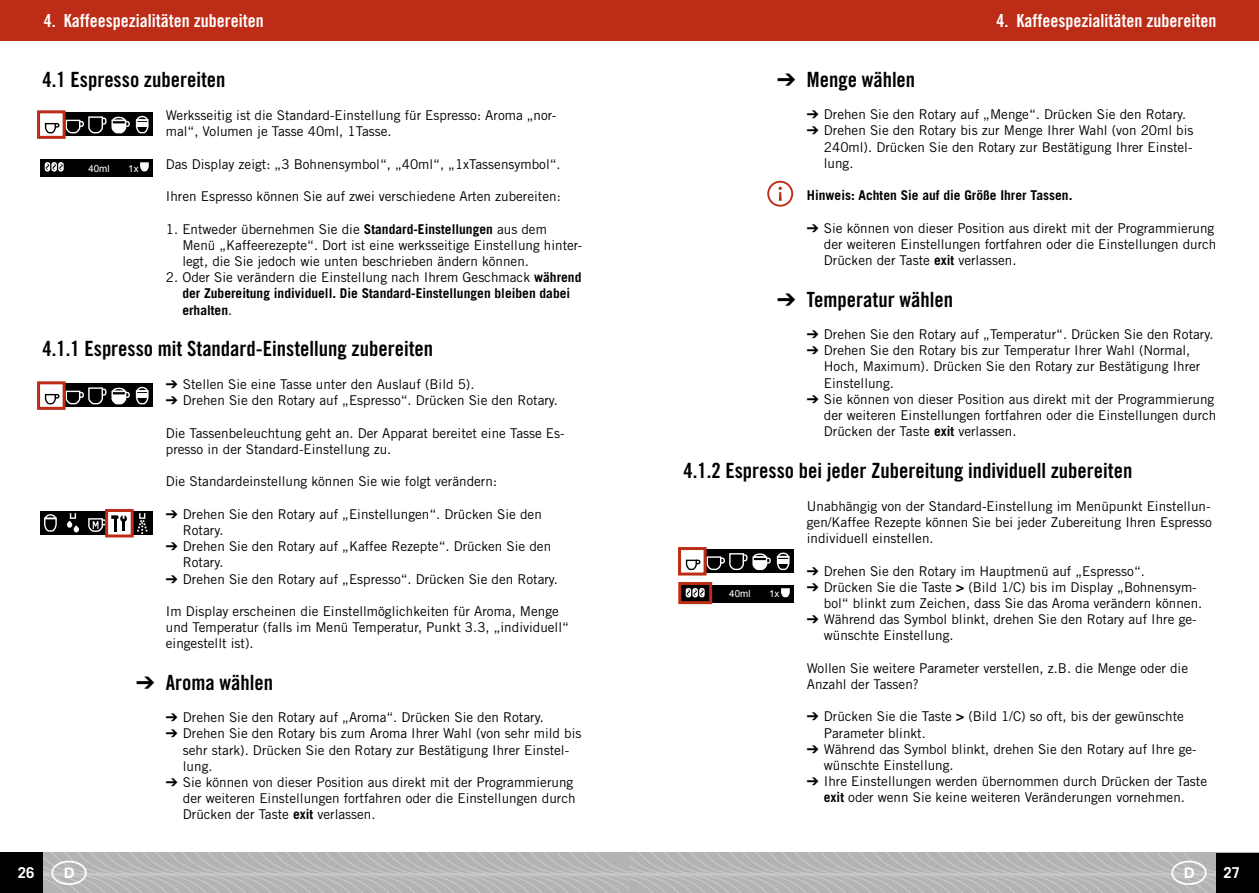
<style>
.page{position:relative;width:1259px;height:893px;background:#fff}
.page>*{position:absolute;margin:0;border:0;box-sizing:border-box;transform-origin:0 0}
.t1{font:21px "Trade Gothic LT Std Bd Cn 20";color:#000}
.t2{font:18px "Trade Gothic LT Std Bd Cn 20";color:#fff}
.t3{font:700 15px "Trade Gothic LT Std";color:#fff}
.t4{font:13.5px/16.2px "Trade Gothic LT Std";color:#000}
.t5{font:700 13.5px/16.2px "Trade Gothic LT Std";color:#000}
.t6{font:9.75px "Arial";color:#fff}
.s1{font-weight:700}
.s2{font-weight:400}
</style>
<div class="page">
<div style="left:40px;top:113px;width:113px;height:23px;background:#000"></div>
<svg style="left:136px;top:116px;width:13px;height:17px"></svg>
<div style="left:137px;top:122px;width:11px;height:5px;background:#fff"></div>
<svg style="left:37px;top:110px;width:93px;height:29px"></svg>
<div style="left:40px;top:159px;width:113px;height:18px;background:#000"></div>
<svg style="left:140px;top:162px;width:9px;height:9px"></svg>
<svg style="left:45px;top:162px;width:19px;height:10px"></svg>
<div style="left:40px;top:383px;width:113px;height:24px;background:#000"></div>
<svg style="left:136px;top:387px;width:13px;height:17px"></svg>
<div style="left:137px;top:393px;width:11px;height:5px;background:#fff"></div>
<svg style="left:37px;top:381px;width:93px;height:29px"></svg>
<div style="left:40px;top:511px;width:113px;height:24px;background:#000"></div>
<svg style="left:44px;top:514px;width:13px;height:18px"></svg>
<svg style="left:70px;top:513px;width:6px;height:6px"></svg>
<svg style="left:67px;top:521px;width:6px;height:7px"></svg>
<svg style="left:74px;top:525px;width:5px;height:7px"></svg>
<svg style="left:88px;top:509px;width:60px;height:29px"></svg>
<div style="left:767px;top:181px;width:26px;height:26px;border:2px solid #bd2c16;border-radius:50%"></div>
<svg style="left:778px;top:187px;width:4px;height:14px"></svg>
<div style="left:681px;top:549px;width:113px;height:24px;background:#000"></div>
<svg style="left:777px;top:553px;width:12px;height:17px"></svg>
<div style="left:777px;top:559px;width:12px;height:5px;background:#fff"></div>
<div style="left:681px;top:584px;width:113px;height:19px;background:#000"></div>
<svg style="left:781px;top:588px;width:9px;height:9px"></svg>
<hr style="left:681px;top:584px;width:113px;height:1px;background:#fff">
<svg style="left:678px;top:547px;width:93px;height:58px"></svg>
<div style="left:0;top:0;width:629px;height:40px;background:#bd2c16"></div>
<div style="left:0;top:853px;width:42px;height:40px;background:#000"></div>
<div style="left:629px;top:0;width:630px;height:40px;background:#bd2c16"></div>
<div style="left:1216px;top:853px;width:43px;height:40px;background:#000"></div>
<svg style="left:42px;top:853px;width:1174px;height:40px;background:#b6b7b8"></svg>
<h2 class="t2" style="left:44px;top:9px;width:221px">4. Kaffeespezialitäten zubereiten</h2>
<h2 class="t2" style="left:996px;top:9px;width:221px">4. Kaffeespezialitäten zubereiten</h2>
<h1 class="t1" style="left:43px;top:67px;width:185px">4.1 Espresso zubereiten</h1>
<p class="t4" style="left:166px;top:107px;width:392px">Werksseitig ist die Standard-Einstellung für Espresso: Aroma „nor&shy;mal“, Volumen je Tasse 40ml, 1Tasse.</p>
<p class="t4" style="left:166px;top:156px;width:396px">Das Display zeigt: „3 Bohnensymbol“, „40ml“, „1xTassensymbol“.</p>
<p class="t4" style="left:166px;top:188px;width:396px">Ihren Espresso können Sie auf zwei verschiedene Arten zubereiten:</p>
<p class="t4" style="left:182px;top:220px;width:401px;text-indent:-16px">1. Entweder übernehmen Sie die <span class="s1">Standard-Einstellungen</span> aus dem<br>Menü „Kaffeerezepte“. Dort ist eine werksseitige Einstellung hinter&shy;legt, die Sie jedoch wie unten beschrieben ändern können.</p>
<p class="t5" style="left:182px;top:269px;width:400px;text-indent:-16px"><span class="s2">2. Oder Sie verändern die Einstellung nach Ihrem Geschmack</span> während der Zubereitung individuell. Die Standard-Einstellungen bleiben dabei erhalten<span class="s2">.</span></p>
<h1 class="t1" style="left:43px;top:336px;width:392px">4.1.1 Espresso mit Standard-Einstellung zubereiten</h1>
<p class="t4" style="left:183px;top:376px;width:377px">Stellen Sie eine Tasse unter den Auslauf (Bild 5).<br>Drehen Sie den Rotary auf „Espresso“. Drücken Sie den Rotary.</p>
<p class="t4" style="left:166px;top:425px;width:400px">Die Tassenbeleuchtung geht an. Der Apparat bereitet eine Tasse Es&shy;presso in der Standard-Einstellung zu.</p>
<p class="t4" style="left:166px;top:473px;width:333px">Die Standardeinstellung können Sie wie folgt verändern:</p>
<p class="t4" style="left:183px;top:506px;width:377px">Drehen Sie den Rotary auf „Einstellungen“. Drücken Sie den Rotary.<br>Drehen Sie den Rotary auf „Kaffee Rezepte“. Drücken Sie den Rotary.<br>Drehen Sie den Rotary auf „Espresso“. Drücken Sie den Rotary.</p>
<p class="t4" style="left:166px;top:603px;width:404px">Im Display erscheinen die Einstellmöglichkeiten für Aroma, Menge und Temperatur (falls im Menü Temperatur, Punkt 3.3, „individuell“ eingestellt ist).</p>
<h1 class="t1" style="left:166px;top:669px;width:109px">Aroma wählen</h1>
<p class="t4" style="left:183px;top:709px;width:400px">Drehen Sie den Rotary auf „Aroma“. Drücken Sie den Rotary.<br>Drehen Sie den Rotary bis zum Aroma Ihrer Wahl (von sehr mild bis sehr stark). Drücken Sie den Rotary zur Bestätigung Ihrer Einstel&shy;lung.<br>Sie können von dieser Position aus direkt mit der Programmierung der weiteren Einstellungen fortfahren oder die Einstellungen durch Drücken der Taste <span class="s1">exit</span> verlassen.</p>
<p class="t6" style="left:76px;top:161px;width:42px">&amp;'()*''+</p>
<p class="t6" style="left:88px;top:163px;width:23px">,#$%</p>
<p class="t6" style="left:128px;top:163px;width:12px">!-</p>
<h1 class="t1" style="left:807px;top:67px;width:110px">Menge wählen</h1>
<p class="t4" style="left:824px;top:106px;width:371px">Drehen Sie den Rotary auf „Menge“. Drücken Sie den Rotary.<br>Drehen Sie den Rotary bis zur Menge Ihrer Wahl (von 20ml bis 240ml). Drücken Sie den Rotary zur Bestätigung Ihrer Einstel&shy;lung.</p>
<p class="t5" style="left:807px;top:187px;width:267px">Hinweis: Achten Sie auf die Größe Ihrer Tassen.</p>
<p class="t4" style="left:824px;top:220px;width:394px">Sie können von dieser Position aus direkt mit der Programmierung der weiteren Einstellungen fortfahren oder die Einstellungen durch<br>Drücken der Taste <span class="s1">exit</span> verlassen.</p>
<h1 class="t1" style="left:807px;top:286px;width:148px">Temperatur wählen</h1>
<p class="t4" style="left:824px;top:326px;width:394px">Drehen Sie den Rotary auf „Temperatur“. Drücken Sie den Rotary.<br>Drehen Sie den Rotary bis zur Temperatur Ihrer Wahl (Normal, Hoch, Maximum). Drücken Sie den Rotary zur Bestätigung Ihrer Einstellung.<br>Sie können von dieser Position aus direkt mit der Programmierung der weiteren Einstellungen fortfahren oder die Einstellungen durch Drücken der Taste <span class="s1">exit</span> verlassen.</p>
<h1 class="t1" style="left:683px;top:457px;width:450px">4.1.2 Espresso bei jeder Zubereitung individuell zubereiten</h1>
<p class="t4" style="left:807px;top:498px;width:406px;text-align:justify">Unabhängig von der Standard-Einstellung im Menüpunkt Einstellun&shy;gen/Kaffee Rezepte können Sie bei jeder Zubereitung Ihren Espresso individuell einstellen.</p>
<p class="t4" style="left:824px;top:562px;width:380px">Drehen Sie den Rotary im Hauptmenü auf „Espresso“.<br>Drücken Sie die Taste <span class="s1">&gt;</span> (Bild 1/C) bis im Display „Bohnensym&shy;bol“ blinkt zum Zeichen, dass Sie das Aroma verändern können.<br>Während das Symbol blinkt, drehen Sie den Rotary auf Ihre ge&shy;wünschte Einstellung.</p>
<p class="t4" style="left:807px;top:660px;width:383px">Wollen Sie weitere Parameter verstellen, z.B. die Menge oder die<br>Anzahl der Tassen?</p>
<p class="t4" style="left:824px;top:708px;width:385px">Drücken Sie die Taste <span class="s1">&gt;</span> (Bild 1/C) so oft, bis der gewünschte Parameter blinkt.<br>Während das Symbol blinkt, drehen Sie den Rotary auf Ihre ge&shy;wünschte Einstellung.<br>Ihre Einstellungen werden übernommen durch Drücken der Taste <span class="s1">exit</span> oder wenn Sie keine weiteren Veränderungen vornehmen.</p>
<p class="t6" style="left:729px;top:589px;width:23px">,#$%</p>
<p class="t6" style="left:769px;top:589px;width:12px">!-</p>
<p class="t3" style="left:18px;top:863px;width:18px">26</p>
<p class="t3" style="left:1223px;top:863px;width:18px">27</p>
</div>
